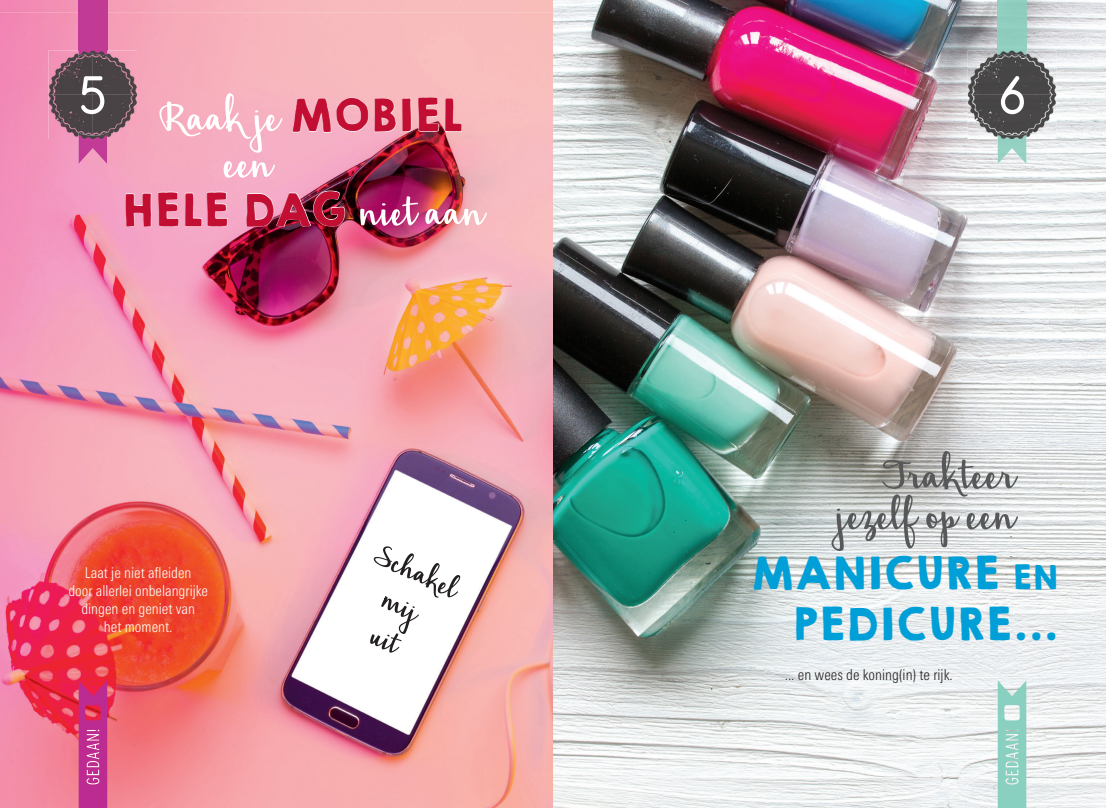
<style>
.page{position:relative;width:1106px;height:808px;background:#fff}
.page>*{position:absolute;margin:0;border:0;box-sizing:border-box;transform-origin:0 0}
.t1{font:64.5px "Hickory Jack";color:#57585a}
.t2{font:64.5px/46.5px "Hickory Jack";color:#fff}
.t3{font:54px "Rolade Free";color:#fff}
.t4{font:45px/37.5px "Hickory Jack";color:#231f20;text-align:center}
.t5{font:40.5px/51px "KGHAPPY Solid";letter-spacing:.005em;color:#009fd7;text-align:right}
.t6{font:40.5px "KGHAPPY Solid";letter-spacing:-.015em;color:#c30e33}
.t7{font:300 condensed 15px/18px "Linotype Univers";color:#fff;text-align:center}
.t8{font:300 condensed 15px "Linotype Univers";color:#231f20}
.s1{font-family:"KGHAPPY Solid";font-size:40.5px;color:#c30e33}
.s2{font-family:"Hickory Jack";font-size:64.5px;color:#fff}
.s3{font-size:30px}
</style>
<div class="page">
<img style="left:0;top:0;width:1106px;height:808px">
<svg style="left:292px;top:97px;width:170px;height:36px;background:#f3b9c2"></svg>
<svg style="left:125px;top:193px;width:27px;height:34px"></svg>
<svg style="left:158px;top:191px;width:21px;height:36px"></svg>
<svg style="left:185px;top:191px;width:43px;height:36px;background:#f6b6ce"></svg>
<img style="left:246px;top:190px;width:99px;height:37px">
<img style="left:997px;top:0;width:29px;height:50px">
<img style="left:997px;top:139px;width:29px;height:25px">
<img style="left:967px;top:50px;width:89px;height:89px">
<img style="left:78px;top:0;width:29px;height:50px">
<img style="left:78px;top:139px;width:29px;height:25px">
<img style="left:48px;top:50px;width:89px;height:89px">
<svg style="left:997px;top:680px;width:29px;height:128px;background:#9ed6ca"></svg>
<svg style="left:79px;top:680px;width:28px;height:128px;background:#c5358c"></svg>
<h2 class="t3" style="left:78px;top:75px;width:30px">5</h2>
<h2 class="t3" style="left:999px;top:75px;width:28px">6</h2>
<h1 class="t2" style="left:223px;top:97px;width:241px;text-indent:-64px">Raak je <span class="s1">MOBIEL </span>een</h1>
<h3 class="t6" style="left:121px;top:178px;width:364px">HELE DAG <span class="s2">niet aan</span></h3>
<p class="t7" style="left:68px;top:564px;width:141px">Laat je niet afleiden<br>door allerlei onbelangrijke dingen en geniet van<br>het moment.</p>
<h3 class="t4" style="left:383px;top:538px;width:90px;rotate:25deg">Schakel mij<br>uit</h3>
<h1 class="t1" style="left:881px;top:444px;width:135px">Trakteer</h1>
<h1 class="t1" style="left:835px;top:484px;width:181px">jezelf op een</h1>
<h3 class="t5" style="left:749px;top:548px;width:309px">MANICURE <span class="s3">EN<br></span>PEDICURE...</h3>
<p class="t8" style="left:784px;top:666px;width:170px">... en wees de koning(in) te rijk.</p>
</div>
